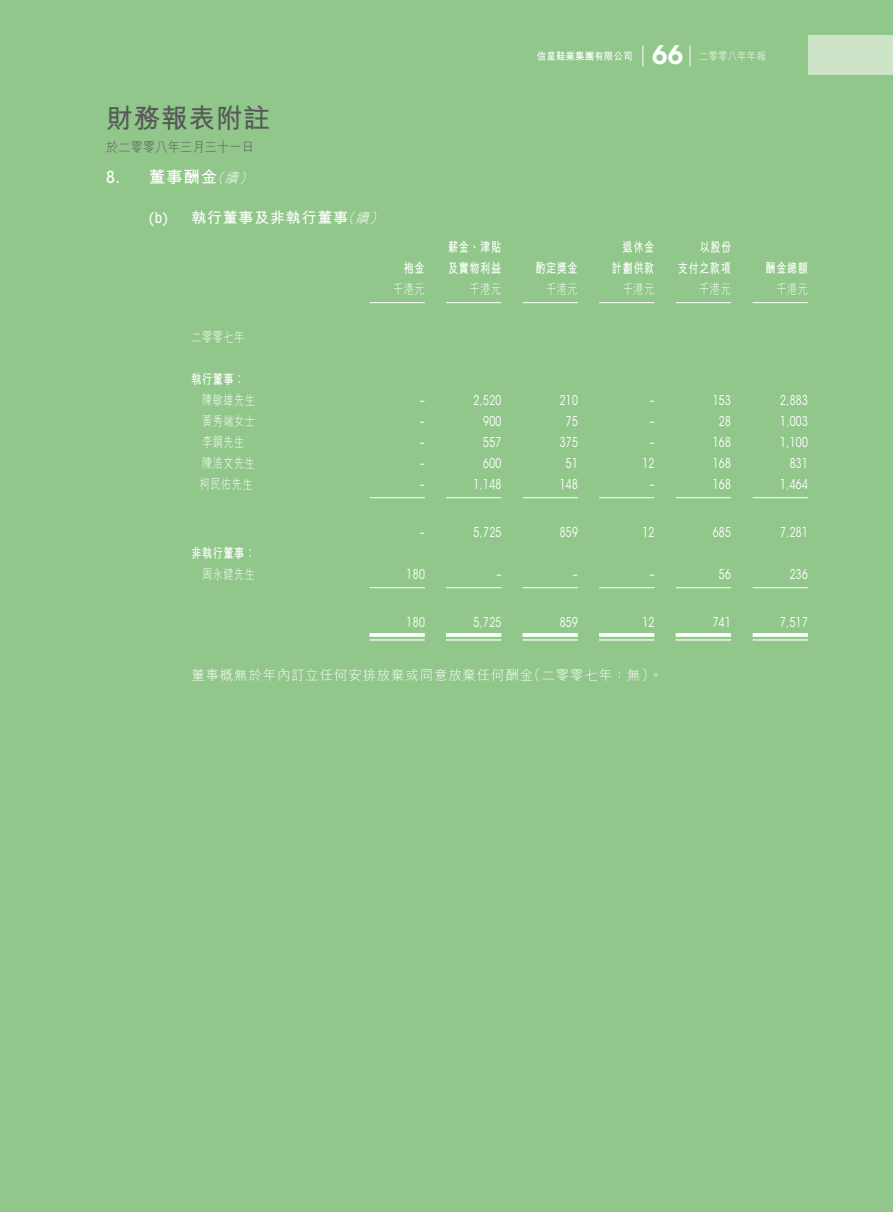
<style>
.page{position:relative;width:893px;height:1212px;background:#91c78a}
.page>*{position:absolute;margin:0;border:0;box-sizing:border-box;transform-origin:0 0}
.t1{font:700 27px "M Hei HK";letter-spacing:.015em;color:#57585a}
.t2{font:600 25.5px "ITC Avant Garde Std";color:#fff}
.t3{font:700 16.5px "M Hei HK";color:#fff}
.t4{font:700 15px "M Hei HK";letter-spacing:.05em;color:#fff}
.t5{font:13.5px "ITC Avant Garde Std";letter-spacing:.04em;color:#fff;scale:.75 1}
.t6{font:700 13.5px/21px "M Hei HK";letter-spacing:.06em;color:#fff;scale:.75 1}
.t7{font:300 13.5px "M Hei HK";letter-spacing:.06em;color:#fff;scale:.75 1}
.t8{font:300 13.5px "M Hei HK";letter-spacing:.06em;color:#fff}
.t9{font:300 13.5px "M Hei HK";letter-spacing:.015em;color:#57585a;scale:.9 1}
.t10{font:700 10.5px "M Hei HK";letter-spacing:.015em;color:#fff;scale:.9 1}
.t11{font:300 10.5px "M Hei HK";letter-spacing:.015em;color:#fff;scale:.9 1}
.s1{font-family:"ITC Avant Garde Std";font-weight:500;font-stretch:condensed}
.s2{font-weight:300;font-style:italic;font-size:13.5px}
.s3{font-weight:300}
</style>
<div class="page">
<svg style="left:642px;top:45px;width:1px;height:21px"></svg>
<svg style="left:690px;top:45px;width:1px;height:21px"></svg>
<div style="left:808px;top:35px;width:85px;height:40px;background:#cde4c9"></div>
<hr style="left:370px;top:302px;width:55px;height:1px;background:#fff">
<hr style="left:446px;top:302px;width:55px;height:1px;background:#fff">
<hr style="left:523px;top:302px;width:55px;height:1px;background:#fff">
<hr style="left:599px;top:302px;width:55px;height:1px;background:#fff">
<hr style="left:676px;top:302px;width:55px;height:1px;background:#fff">
<hr style="left:753px;top:302px;width:55px;height:1px;background:#fff">
<hr style="left:370px;top:497px;width:55px;height:1px;background:#fff">
<hr style="left:446px;top:497px;width:55px;height:1px;background:#fff">
<hr style="left:523px;top:497px;width:55px;height:1px;background:#fff">
<hr style="left:599px;top:497px;width:55px;height:1px;background:#fff">
<hr style="left:676px;top:497px;width:55px;height:1px;background:#fff">
<hr style="left:753px;top:497px;width:55px;height:1px;background:#fff">
<hr style="left:370px;top:587px;width:55px;height:1px;background:#fff">
<hr style="left:446px;top:587px;width:55px;height:1px;background:#fff">
<hr style="left:523px;top:587px;width:55px;height:1px;background:#fff">
<hr style="left:599px;top:587px;width:55px;height:1px;background:#fff">
<hr style="left:676px;top:587px;width:55px;height:1px;background:#fff">
<hr style="left:753px;top:587px;width:55px;height:1px;background:#fff">
<hr style="left:369px;top:633px;width:56px;height:4px;background:#f5faf5">
<hr style="left:369px;top:639px;width:56px;height:1px;background:#fff">
<svg style="left:446px;top:633px;width:55px;height:4px"></svg>
<hr style="left:446px;top:639px;width:55px;height:1px;background:#fff">
<hr style="left:523px;top:633px;width:55px;height:4px;background:#f5faf5">
<hr style="left:523px;top:639px;width:55px;height:1px;background:#fff">
<hr style="left:599px;top:633px;width:55px;height:4px;background:#f5faf5">
<hr style="left:599px;top:639px;width:55px;height:1px;background:#fff">
<hr style="left:676px;top:633px;width:55px;height:4px;background:#f5faf5">
<hr style="left:676px;top:639px;width:55px;height:1px;background:#fff">
<hr style="left:753px;top:633px;width:55px;height:4px;background:#f7fbf7">
<hr style="left:753px;top:639px;width:55px;height:1px;background:#fff">
<p class="t1" style="left:106px;top:98px;width:165px">財務報表附註</p>
<p class="t9" style="left:106px;top:137px;width:166px">於二零零八年三月三十一日</p>
<p class="t3" style="left:106px;top:165px;width:152px"><span class="s1">8.</span> 董事酬金<span class="s2">（續）</span></p>
<p class="t4" style="left:149px;top:206px;width:240px"><span class="s1">(b)</span> 執行董事及非執行董事<span class="s2">（續）</span></p>
<p class="t7" style="left:191px;top:328px;width:72px">二零零七年</p>
<p class="t6" style="left:202px;top:368px;width:72px;text-indent:-11px">執行董事：<span class="s3">陳敏雄先生</span></p>
<p class="t10" style="left:537px;top:49px;width:108px">信星鞋業集團有限公司</p>
<p class="t2" style="left:652px;top:38px;width:32px">66</p>
<p class="t11" style="left:699px;top:49px;width:76px">二零零八年年報</p>
<p class="t6" style="left:448px;top:236px;width:72px">薪金、津貼</p>
<p class="t6" style="left:623px;top:236px;width:44px">退休金</p>
<p class="t6" style="left:700px;top:236px;width:44px">以股份</p>
<p class="t6" style="left:404px;top:257px;width:29px">袍金</p>
<p class="t6" style="left:448px;top:257px;width:72px">及實物利益</p>
<p class="t6" style="left:535px;top:257px;width:58px">酌定獎金</p>
<p class="t6" style="left:612px;top:257px;width:58px">計劃供款</p>
<p class="t6" style="left:678px;top:257px;width:72px">支付之款項</p>
<p class="t6" style="left:766px;top:257px;width:58px">酬金總額</p>
<p class="t7" style="left:393px;top:280px;width:44px">千港元</p>
<p class="t7" style="left:470px;top:280px;width:44px">千港元</p>
<p class="t7" style="left:546px;top:280px;width:44px">千港元</p>
<p class="t7" style="left:623px;top:280px;width:44px">千港元</p>
<p class="t7" style="left:699px;top:280px;width:44px">千港元</p>
<p class="t7" style="left:776px;top:280px;width:44px">千港元</p>
<p class="t5" style="left:420px;top:392px;width:8px">–</p>
<p class="t5" style="left:474px;top:392px;width:39px">2,520</p>
<p class="t5" style="left:560px;top:392px;width:26px">210</p>
<p class="t5" style="left:649px;top:392px;width:8px">–</p>
<p class="t5" style="left:713px;top:392px;width:26px">153</p>
<p class="t5" style="left:780px;top:392px;width:39px">2,883</p>
<p class="t7" style="left:202px;top:412px;width:72px">黃秀端女士</p>
<p class="t5" style="left:420px;top:413px;width:8px">–</p>
<p class="t5" style="left:483px;top:413px;width:26px">900</p>
<p class="t5" style="left:566px;top:413px;width:18px">75</p>
<p class="t5" style="left:649px;top:413px;width:8px">–</p>
<p class="t5" style="left:719px;top:413px;width:18px">28</p>
<p class="t5" style="left:780px;top:413px;width:39px">1,003</p>
<p class="t7" style="left:202px;top:433px;width:58px">李鋼先生</p>
<p class="t5" style="left:420px;top:434px;width:8px">–</p>
<p class="t5" style="left:483px;top:434px;width:26px">557</p>
<p class="t5" style="left:560px;top:434px;width:26px">375</p>
<p class="t5" style="left:649px;top:434px;width:8px">–</p>
<p class="t5" style="left:713px;top:434px;width:26px">168</p>
<p class="t5" style="left:780px;top:434px;width:39px">1,100</p>
<p class="t7" style="left:202px;top:454px;width:72px">陳浩文先生</p>
<p class="t5" style="left:420px;top:455px;width:8px">–</p>
<p class="t5" style="left:483px;top:455px;width:26px">600</p>
<p class="t5" style="left:566px;top:455px;width:18px">51</p>
<p class="t5" style="left:642px;top:455px;width:18px">12</p>
<p class="t5" style="left:713px;top:455px;width:26px">168</p>
<p class="t5" style="left:790px;top:455px;width:26px">831</p>
<p class="t7" style="left:200px;top:475px;width:72px">柯民佑先生</p>
<p class="t5" style="left:420px;top:476px;width:8px">–</p>
<p class="t5" style="left:474px;top:476px;width:39px">1,148</p>
<p class="t5" style="left:560px;top:476px;width:26px">148</p>
<p class="t5" style="left:649px;top:476px;width:8px">–</p>
<p class="t5" style="left:713px;top:476px;width:26px">168</p>
<p class="t5" style="left:780px;top:476px;width:39px">1,464</p>
<p class="t5" style="left:420px;top:524px;width:8px">–</p>
<p class="t5" style="left:474px;top:524px;width:39px">5,725</p>
<p class="t5" style="left:560px;top:524px;width:26px">859</p>
<p class="t5" style="left:642px;top:524px;width:18px">12</p>
<p class="t5" style="left:713px;top:524px;width:26px">685</p>
<p class="t5" style="left:780px;top:524px;width:39px">7,281</p>
<p class="t6" style="left:191px;top:542px;width:87px;text-align:right">非執行董事：<span class="s3">周永健先生</span></p>
<p class="t5" style="left:407px;top:566px;width:26px">180</p>
<p class="t5" style="left:496px;top:566px;width:8px">–</p>
<p class="t5" style="left:573px;top:566px;width:8px">–</p>
<p class="t5" style="left:649px;top:566px;width:8px">–</p>
<p class="t5" style="left:719px;top:566px;width:18px">56</p>
<p class="t5" style="left:790px;top:566px;width:26px">236</p>
<p class="t5" style="left:407px;top:614px;width:26px">180</p>
<p class="t5" style="left:474px;top:614px;width:39px">5,725</p>
<p class="t5" style="left:560px;top:614px;width:26px">859</p>
<p class="t5" style="left:642px;top:614px;width:18px">12</p>
<p class="t5" style="left:713px;top:614px;width:26px">741</p>
<p class="t5" style="left:780px;top:614px;width:39px">7,517</p>
<p class="t8" style="left:191px;top:665px;width:473px">董事概無於年內訂立任何安排放棄或同意放棄任何酬金（二零零七年：無）。</p>
</div>
